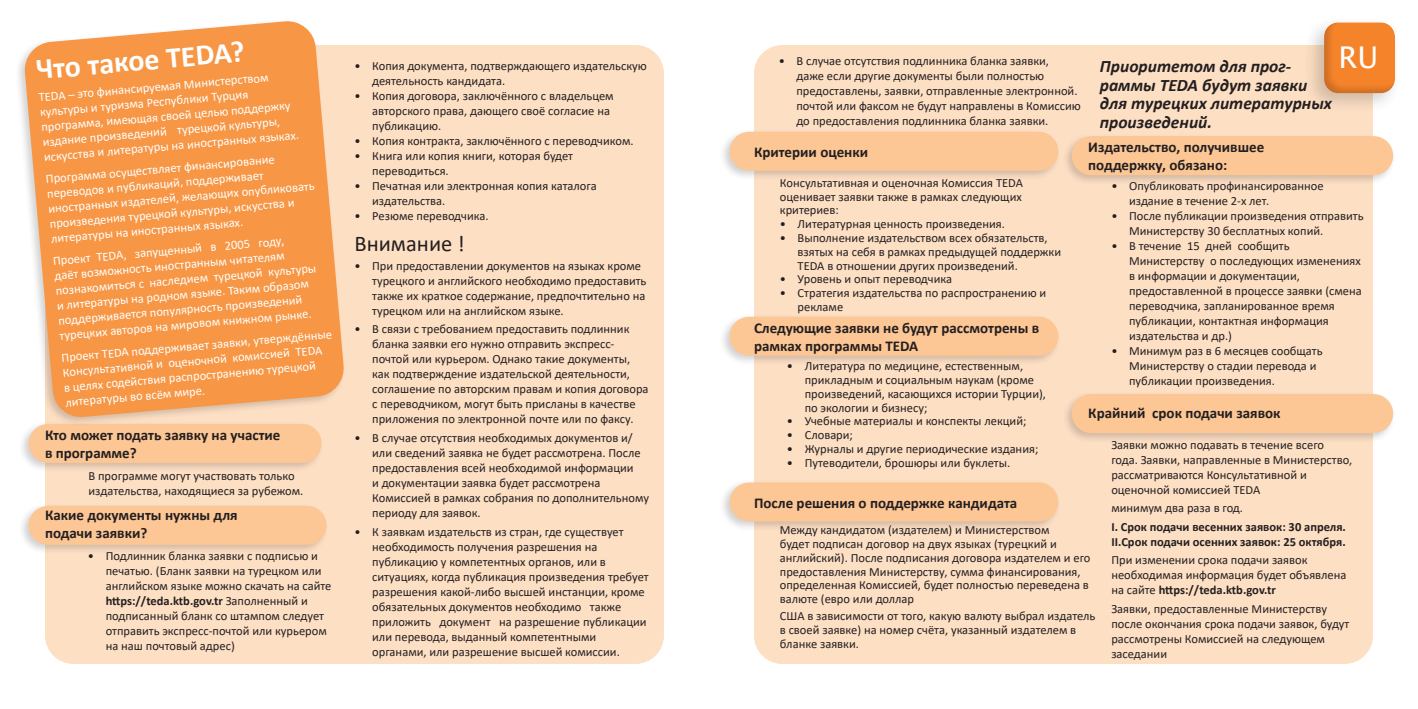
<style>
.page{position:relative;width:1418px;height:709px;background:#fff}
.page>*{position:absolute;margin:0;border:0;box-sizing:border-box;transform-origin:0 0}
.t1{font:700 30px "Calibri";color:#fff}
.t2{font:30px "Lucida Sans Unicode";color:#fff}
.t3{font:22.5px "Calibri";color:#231f20}
.t4{font:italic 700 17.5px/18.8px "Calibri";color:#231f20}
.t5{font:700 15px/18px "Calibri";color:#231f20}
.t6{font:12.5px/15px "Calibri";color:#231f20}
.t7{font:12.5px/15px "Calibri";color:#fff}
.t8{font:700 12.5px/15px "Calibri";color:#231f20}
.s1{font-weight:700}
</style>
<div class="page">
<div style="left:754px;top:45px;width:618px;height:619px;background:#fddfc4;border-radius:28px"></div>
<div style="left:1303px;top:16px;width:98px;height:98px;background:#231f20;opacity:.2"></div>
<div style="left:1323px;top:20px;width:73px;height:74px;background:#231f20;opacity:.2"></div>
<div style="left:45px;top:45px;width:619px;height:619px;background:#fddfc4;border-radius:28px"></div>
<div style="left:19px;top:420px;width:306px;height:53px;background:#231f20;opacity:.2"></div>
<div style="left:29px;top:424px;width:292px;height:39px;background:#fcc695;border-radius:19px"></div>
<div style="left:719px;top:128px;width:342px;height:53px;background:#231f20;opacity:.2"></div>
<div style="left:729px;top:132px;width:329px;height:39px;background:#fcc695;border-radius:19px"></div>
<div style="left:719px;top:313px;width:342px;height:53px;background:#231f20;opacity:.2"></div>
<div style="left:729px;top:317px;width:329px;height:39px;background:#fcc695;border-radius:19px"></div>
<div style="left:719px;top:479px;width:342px;height:53px;background:#231f20;opacity:.2"></div>
<div style="left:729px;top:482px;width:329px;height:39px;background:#fcc695;border-radius:19px"></div>
<div style="left:1061px;top:133px;width:335px;height:52px;background:#231f20;opacity:.2"></div>
<div style="left:1071px;top:136px;width:322px;height:39px;background:#fcc695;border-radius:19px"></div>
<div style="left:1061px;top:391px;width:335px;height:52px;background:#231f20;opacity:.2"></div>
<div style="left:1071px;top:394px;width:322px;height:39px;background:#fcc695;border-radius:19px"></div>
<div style="left:19px;top:502px;width:311px;height:53px;background:#231f20;opacity:.2"></div>
<div style="left:29px;top:506px;width:297px;height:39px;background:#fcc695;border-radius:19px"></div>
<div style="left:15px;top:18px;width:332px;height:409px;background:#231f20;opacity:.2"></div>
<svg style="left:24px;top:20px;width:321px;height:398px;fill:#f79746"></svg>
<h1 class="t1" style="left:34px;top:48px;width:210px;rotate:-5deg">Что такое TEDA?</h1>
<p class="t7" style="left:38px;top:89px;width:257px;rotate:-5deg">TEDA – это финансируемая Министерством культуры и туризма Республики Турция программа, имеющая своей целью поддержку издание произведений турецкой культуры, искусства и литературы на иностранных языках.</p>
<p class="t7" style="left:45px;top:171px;width:268px;rotate:-5deg">Программа осуществляет финансирование переводов и публикаций, поддерживает иностранных издателей, желающих опубликовать произведения турецкой культуры, искусства и литературы на иностранных языках.</p>
<p class="t7" style="left:52px;top:253px;width:263px;rotate:-5deg">Проект TEDA, запущенный в 2005 году,<br>даёт возможность иностранным читателям познакомиться с наследием турецкой культуры и литературы на родном языке. Таким образом поддерживается популярность произведений турецких авторов на мировом книжном рынке.</p>
<p class="t7" style="left:61px;top:350px;width:273px;rotate:-5deg">Проект TEDA поддерживает заявки, утверждённые Консультативной и оценочной комиссией TEDA<br>в целях содействия распространению турецкой литературы во всём мире.</p>
<p class="t5" style="left:45px;top:426px;width:237px">Кто может подать заявку на участие в программе?</p>
<p class="t6" style="left:88px;top:468px;width:216px">В программе могут участвовать только издательства, находящиеся за рубежом.</p>
<p class="t5" style="left:45px;top:506px;width:194px">Какие документы нужны для подачи заявки?</p>
<p class="t6" style="left:106px;top:548px;width:227px;text-indent:-18px">• Подлинник бланка заявки с подписью и печатью. (Бланк заявки на турецком или английском языке можно скачать на сайте <span class="s1">https://teda.ktb.gov.tr</span> Заполненный и подписанный бланк со штампом следует отправить экспресс-почтой или курьером на наш почтовый адрес)</p>
<p class="t6" style="left:372px;top:58px;width:276px;text-indent:-18px">• Копия документа, подтверждающего издательскую деятельность кандидата.</p>
<p class="t6" style="left:372px;top:88px;width:243px;text-indent:-18px">• Копия договора, заключённого с владельцем авторского права, дающего своё согласие на публикацию.</p>
<p class="t6" style="left:354px;top:133px;width:281px">• Копия контракта, заключённого с переводчиком.</p>
<p class="t6" style="left:372px;top:148px;width:202px;text-indent:-18px">• Книга или копия книги, которая будет переводиться.</p>
<p class="t6" style="left:372px;top:178px;width:226px;text-indent:-18px">• Печатная или электронная копия каталога издательства.</p>
<p class="t6" style="left:354px;top:208px;width:136px">• Резюме переводчика.</p>
<h2 class="t3" style="left:354px;top:228px;width:112px">Внимание !</h2>
<p class="t6" style="left:372px;top:258px;width:276px;text-indent:-18px">• При предоставлении документов на языках кроме турецкого и английского необходимо предоставить также их краткое содержание, предпочтительно на турецком или на английском языке.</p>
<p class="t6" style="left:372px;top:321px;width:278px;text-indent:-18px">• В связи с требованием предоставить подлинник бланка заявки его нужно отправить экспресс&shy;почтой или курьером. Однако такие документы, как подтверждение издательской деятельности, соглашение по авторским правам и копия договора с переводчиком, могут быть присланы в качестве приложения по электронной почте или по факсу.</p>
<p class="t6" style="left:372px;top:430px;width:278px;text-indent:-18px">• В случае отсутствия необходимых документов и/ или сведений заявка не будет рассмотрена. После предоставления всей необходимой информации<br>и документации заявка будет рассмотрена Комиссией в рамках собрания по дополнительному периоду для заявок.</p>
<p class="t6" style="left:372px;top:523px;width:278px;text-indent:-18px">• К заявкам издательств из стран, где существует необходимость получения разрешения на публикацию у компетентных органов, или в ситуациях, когда публикация произведения требует разрешения какой-либо высшей инстанции, кроме обязательных документов необходимо также приложить документ на разрешение публикации или перевода, выданный компетентными органами, или разрешение высшей комиссии.</p>
<p class="t6" style="left:796px;top:53px;width:286px;text-indent:-18px">• В случае отсутствия подлинника бланка заявки,<br>даже если другие документы были полностью предоставлены, заявки, отправленные электронной. почтой или факсом не будут направлены в Комиссию до предоставления подлинника бланка заявки.</p>
<h3 class="t4" style="left:1099px;top:56px;width:234px">Приоритетом для прог&shy;раммы TEDA будут заявки для турецких литературных произведений.</h3>
<p class="t5" style="left:754px;top:143px;width:116px">Критерии оценки</p>
<p class="t5" style="left:1088px;top:138px;width:177px">Издательство, получившее поддержку, обязано:</p>
<h1 class="t2" style="left:1338px;top:34px;width:41px">RU</h1>
<p class="t6" style="left:780px;top:176px;width:244px;line-height:13.8px;text-align:justify">Консультативная и оценочная Комиссия TEDA оценивает заявки также в рамках следующих критериев:</p>
<p class="t6" style="left:780px;top:216px;width:227px">• Литературная ценность произведения.</p>
<p class="t6" style="left:797px;top:231px;width:265px;line-height:13.8px;text-indent:-18px">• Выполнение издательством всех обязательств, взятых на себя в рамках предыдущей поддержки<br>TEDA в отношении других произведений.</p>
<p class="t6" style="left:780px;top:271px;width:174px">• Уровень и опыт переводчика</p>
<p class="t6" style="left:797px;top:286px;width:250px;line-height:13.8px;text-indent:-18px">• Стратегия издательства по распространению и рекламе</p>
<p class="t6" style="left:1129px;top:178px;width:196px;text-indent:-18px">• Опубликовать профинансированное издание в течение 2-х лет.</p>
<p class="t6" style="left:1129px;top:208px;width:236px;text-indent:-18px">• После публикации произведения отправить<br>Министерству 30 бесплатных копий.</p>
<p class="t6" style="left:1129px;top:238px;width:234px;text-indent:-18px">• В течение 15 дней сообщить Министерству о последующих изменениях в информации и документации, предоставленной в процессе заявки (смена переводчика, запланированное время публикации, контактная информация издательства и др.)</p>
<p class="t6" style="left:1129px;top:343px;width:195px;text-indent:-18px">• Минимум раз в 6 месяцев сообщать<br>Министерству о стадии перевода и публикации произведения.</p>
<p class="t5" style="left:754px;top:319px;width:287px">Следующие заявки не будут рассмотрены в рамках программы TEDA</p>
<p class="t6" style="left:804px;top:359px;width:243px;line-height:13.8px;text-indent:-18px">• Литература по медицине, естественным, прикладным и социальным наукам (кроме произведений, касающихся истории Турции), по экологии и бизнесу;</p>
<p class="t6" style="left:787px;top:413px;width:241px">• Учебные материалы и конспекты лекций;</p>
<p class="t6" style="left:787px;top:427px;width:67px">• Словари;</p>
<p class="t6" style="left:787px;top:441px;width:253px">• Журналы и другие периодические издания;</p>
<p class="t6" style="left:787px;top:454px;width:225px">• Путеводители, брошюры или буклеты.</p>
<p class="t5" style="left:1088px;top:404px;width:194px">Крайний срок подачи заявок</p>
<p class="t6" style="left:1111px;top:436px;width:242px">Заявки можно подавать в течение всего года. Заявки, направленные в Министерство, рассматриваются Консультативной и оценочной комиссией TEDA</p>
<p class="t6" style="left:1111px;top:500px;width:133px">минимум два раза в год.</p>
<p class="t8" style="left:1111px;top:519px;width:236px">I. Срок подачи весенних заявок: 30 апреля.<br>II.Срок подачи осенних заявок: 25 октября.</p>
<p class="t6" style="left:1111px;top:552px;width:236px">При изменении срока подачи заявок необходимая информация будет объявлена на сайте <span class="s1">https://teda.ktb.gov.tr</span></p>
<p class="t6" style="left:1111px;top:601px;width:240px">Заявки, предоставленные Министерству после окончания срока подачи заявок, будут рассмотрены Комиссией на следующем заседании</p>
<p class="t5" style="left:754px;top:493px;width:265px">После решения о поддержке кандидата</p>
<p class="t6" style="left:780px;top:523px;width:312px;line-height:13.8px">Между кандидатом (издателем) и Министерством<br>будет подписан договор на двух языках (турецкий и английский). После подписания договора издателем и его предоставления Министерству, сумма финансирования, определенная Комиссией, будет полностью переведена в валюте (евро или доллар</p>
<p class="t6" style="left:780px;top:609px;width:317px;line-height:13.8px">США в зависимости от того, какую валюту выбрал издатель в своей заявке) на номер счёта, указанный издателем в бланке заявки.</p>
</div>
